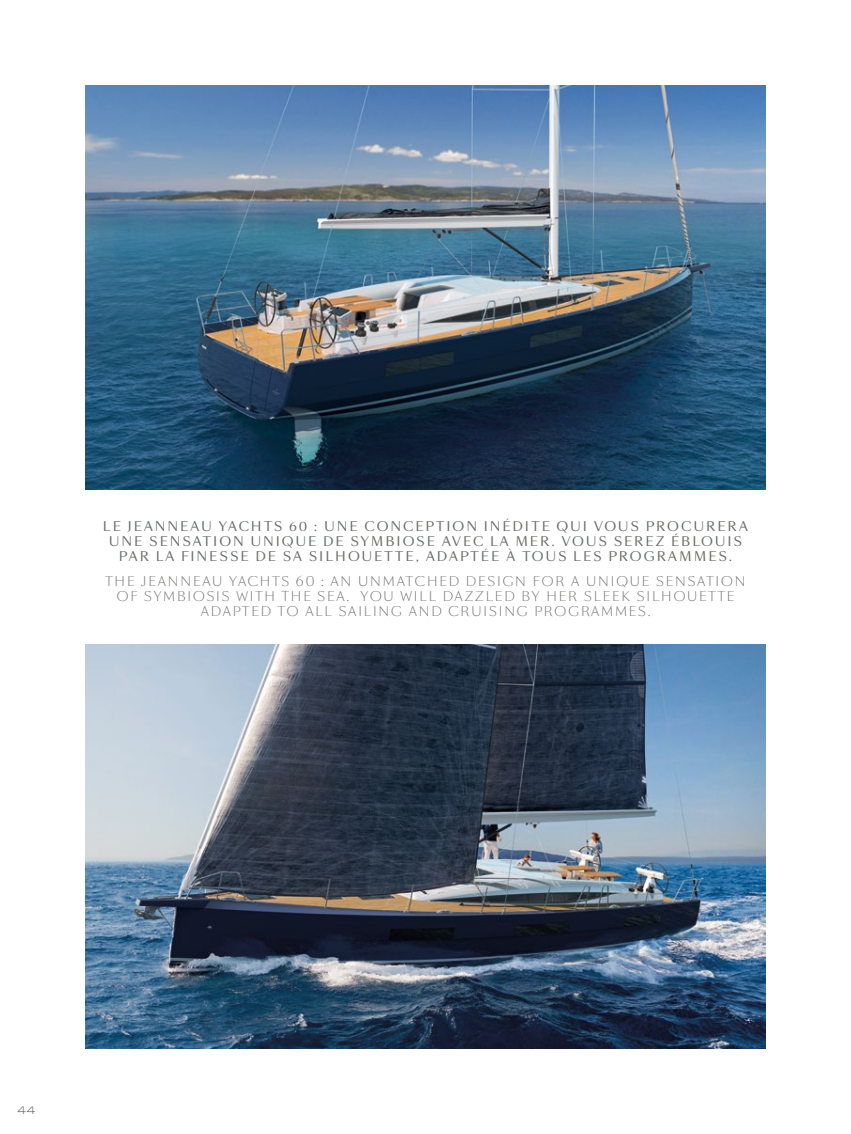
<style>
.page{position:relative;width:851px;height:1134px;background:#fff}
.page>*{position:absolute;margin:0;border:0;box-sizing:border-box;transform-origin:0 0}
.t1{font:12.5px/15px "Sang Bleu Sans";letter-spacing:.15em;color:#686d68;text-align:center}
.t2{font:300 12.5px/15px "Sang Bleu Sans";letter-spacing:.15em;color:#686d68;text-align:center}
.t3{font:11.25px "Syncopate";color:#686d68}
</style>
<div class="page">
<img style="left:85px;top:645px;width:680px;height:404px">
<img style="left:85px;top:85px;width:680px;height:404px">
<p class="t1" style="left:103px;top:519px;width:646px">LE JEANNEAU YACHTS 60 : UNE CONCEPTION INÉDITE QUI VOUS PROCURERA<br>UNE SENSATION UNIQUE DE SYMBIOSE AVEC LA MER. VOUS SEREZ ÉBLOUIS<br>PAR LA FINESSE DE SA SILHOUETTE, ADAPTÉE À TOUS LES PROGRAMMES.</p>
<p class="t2" style="left:105px;top:574px;width:641px">THE JEANNEAU YACHTS 60 : AN UNMATCHED DESIGN FOR A UNIQUE SENSATION<br>OF SYMBIOSIS WITH THE SEA. YOU WILL DAZZLED BY HER SLEEK SILHOUETTE<br>ADAPTED TO ALL SAILING AND CRUISING PROGRAMMES.</p>
<p class="t3" style="left:18px;top:1104px;width:19px">44</p>
</div>
